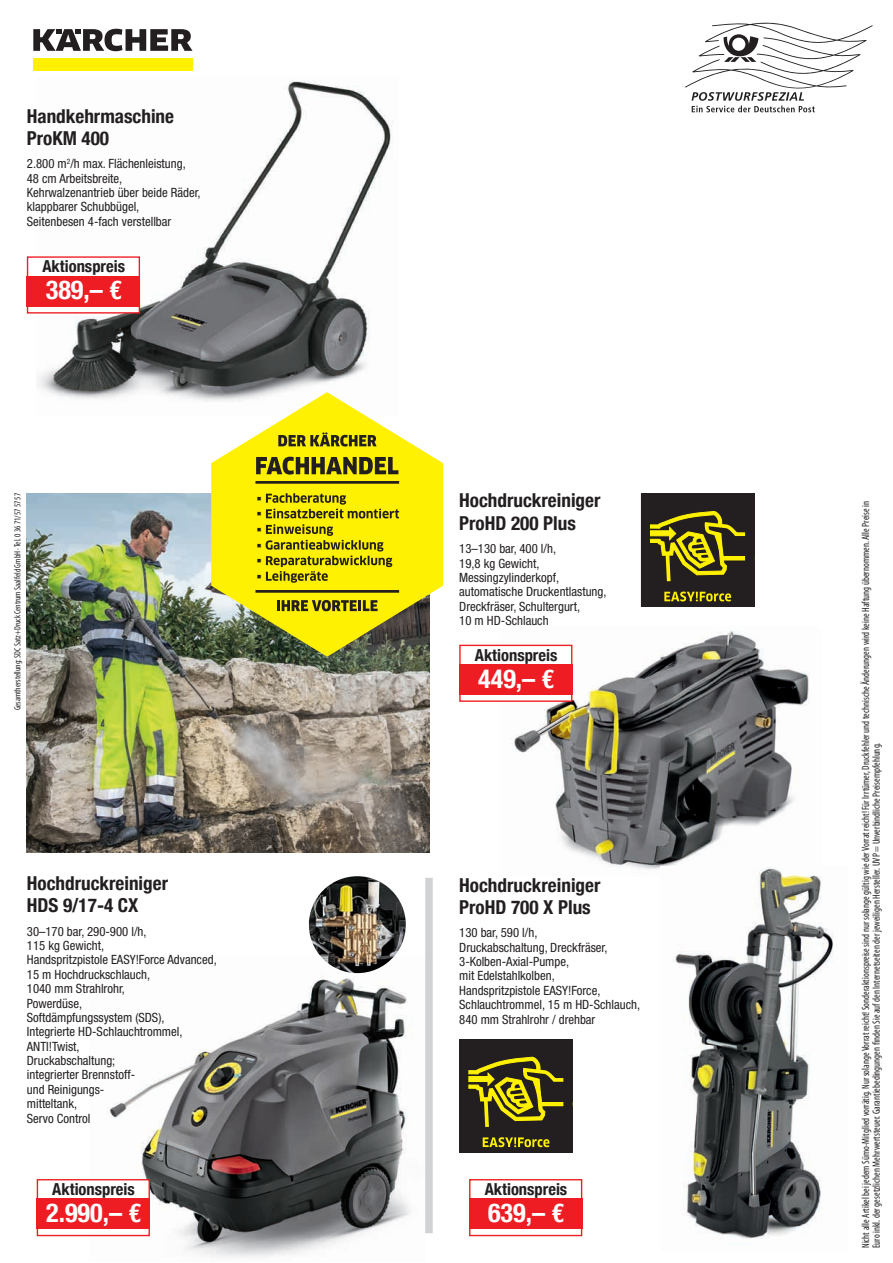
<style>
.page{position:relative;width:893px;height:1263px;background:#fff}
.page>*{position:absolute;margin:0;border:0;box-sizing:border-box;transform-origin:0 0}
.t1{font:700 condensed 26.25px "Helvetica Neue";color:#fff}
.t2{font:700 condensed 19.2px/22.4px "Helvetica Neue";color:#231f20}
.t3{font:700 condensed 16.5px "Helvetica Neue";color:#231f20}
.t4{font:condensed 12.75px/14.4px "Helvetica Neue";color:#231f20}
.t5{font:condensed 10.5px/10.5px "Myriad Pro";color:#231f20;scale:.95 1}
.t6{font:condensed 9px "Myriad Pro";color:#231f20;scale:.95 1}
</style>
<div class="page">
<svg style="left:685px;top:22px;width:188px;height:90px"></svg>
<img style="left:38px;top:80px;width:355px;height:322px">
<img style="left:27px;top:494px;width:402px;height:359px">
<div style="left:33px;top:58px;width:160px;height:12px;background:#fff101"></div>
<svg style="left:33px;top:29px;width:160px;height:22px"></svg>
<div style="left:28px;top:257px;width:111px;height:56px;background:#fff"></div>
<div style="left:27px;top:256px;width:113px;height:58px;border:1px solid #ee1d23"></div>
<div style="left:27px;top:276px;width:113px;height:30px;background:#ee1d23"></div>
<img style="left:501px;top:631px;width:309px;height:239px">
<div style="left:460px;top:645px;width:112px;height:56px;background:#fff"></div>
<div style="left:459px;top:645px;width:113px;height:57px;border:1px solid #ee1d23"></div>
<div style="left:459px;top:664px;width:113px;height:31px;background:#ee1d23"></div>
<img style="left:89px;top:957px;width:323px;height:300px">
<img style="left:309px;top:876px;width:97px;height:97px;border-radius:48px">
<div style="left:37px;top:1180px;width:112px;height:55px;background:#fff"></div>
<div style="left:37px;top:1179px;width:113px;height:57px;border:1px solid #ee1d23"></div>
<div style="left:37px;top:1198px;width:113px;height:31px;background:#ee1d23"></div>
<svg style="left:211px;top:392px;width:232px;height:265px;fill:#fff101"></svg>
<svg style="left:278px;top:432px;width:99px;height:14px"></svg>
<svg style="left:256px;top:457px;width:142px;height:18px"></svg>
<svg style="left:277px;top:600px;width:101px;height:11px"></svg>
<hr style="left:255px;top:481px;width:144px;height:3px;background:#231f20">
<hr style="left:255px;top:590px;width:144px;height:3px;background:#231f20">
<img style="left:661px;top:866px;width:173px;height:373px">
<div style="left:469px;top:1179px;width:113px;height:57px;border:1px solid #ee1d23"></div>
<div style="left:469px;top:1198px;width:113px;height:31px;background:#ee1d23"></div>
<svg style="left:459px;top:1039px;width:113px;height:114px"></svg>
<svg style="left:641px;top:494px;width:113px;height:113px"></svg>
<div style="left:425px;top:878px;width:8px;height:355px;background:#d1d2d4"></div>
<svg style="left:257px;top:493px;width:142px;height:25px"></svg>
<svg style="left:257px;top:524px;width:135px;height:59px"></svg>
<h2 class="t2" style="left:27px;top:103px;width:149px">Handkehrmaschine<br>ProKM 400</h2>
<p class="t4" style="left:27px;top:157px;width:175px">2.800 m<sup>2</sup>/h max. Flächenleistung,<br>48 cm Arbeitsbreite,<br>Kehrwalzenantrieb über beide Räder, klappbarer Schubbügel,<br>Seitenbesen 4-fach verstellbar</p>
<p class="t3" style="left:42px;top:253px;width:84px">Aktionspreis</p>
<h1 class="t1" style="left:46px;top:268px;width:77px">389,– €</h1>
<p class="t6" style="left:12px;top:710px;width:230px;rotate:-90deg">Gesamtherstellung: SDC Satz+Druck Centrum Saalfeld GmbH · Tel. 0 36 71/57 57 57</p>
<h2 class="t2" style="left:27px;top:870px;width:143px">Hochdruckreiniger<br>HDS 9/17-4 CX</h2>
<p class="t4" style="left:27px;top:924px;width:191px">30–170 bar, 290-900 l/h,<br>115 kg Gewicht,<br>Handspritzpistole EASY!Force Advanced,<br>15 m Hochdruckschlauch,<br>1040 mm Strahlrohr,<br>Powerdüse,<br>Softdämpfungssystem (SDS),<br>Integrierte HD-Schlauchtrommel,<br>ANTI!Twist,<br>Druckabschaltung;<br>integrierter Brennstoff-<br>und Reinigungs-<br>mitteltank,<br>Servo Control</p>
<p class="t3" style="left:52px;top:1175px;width:84px">Aktionspreis</p>
<h1 class="t1" style="left:46px;top:1191px;width:96px">2.990,– €</h1>
<h2 class="t2" style="left:459px;top:488px;width:143px">Hochdruckreiniger<br>ProHD 200 Plus</h2>
<p class="t4" style="left:459px;top:541px;width:149px">13–130 bar, 400 l/h,<br>19,8 kg Gewicht,<br>Messingzylinderkopf, automatische Druckentlastung,<br>Dreckfräser, Schultergurt,<br>10 m HD-Schlauch</p>
<p class="t3" style="left:475px;top:641px;width:84px">Aktionspreis</p>
<h1 class="t1" style="left:478px;top:657px;width:77px">449,– €</h1>
<h2 class="t2" style="left:459px;top:872px;width:143px">Hochdruckreiniger<br>ProHD 700 X Plus</h2>
<p class="t4" style="left:459px;top:925px;width:182px">130 bar, 590 l/h,<br>Druckabschaltung, Dreckfräser,<br>3-Kolben-Axial-Pumpe,<br>mit Edelstahlkolben,<br>Handspritzpistole EASY!Force,<br>Schlauchtrommel, 15 m HD-Schlauch,<br>840 mm Strahlrohr / drehbar</p>
<p class="t3" style="left:485px;top:1175px;width:84px">Aktionspreis</p>
<h1 class="t1" style="left:488px;top:1191px;width:77px">639,– €</h1>
<p class="t5" style="left:860px;top:1248px;width:788px;rotate:-90deg">Nicht alle Artikel bei jedem Sümo-Mitglied vorrätig. Nur solange Vorrat reicht! Sonderaktionspreise sind nur solange gültig wie der Vorrat reicht! Für Irrtümer, Druckfehler und technische Änderungen wird keine Haftung übernommen. Alle Preise in<br>Euro inkl. der gesetzlichen Mehrwertsteuer. Garantiebedingungen finden Sie auf den Internetseiten der jeweiligen Hersteller. UVP = Unverbindliche Preisempfehlung.</p>
</div>
